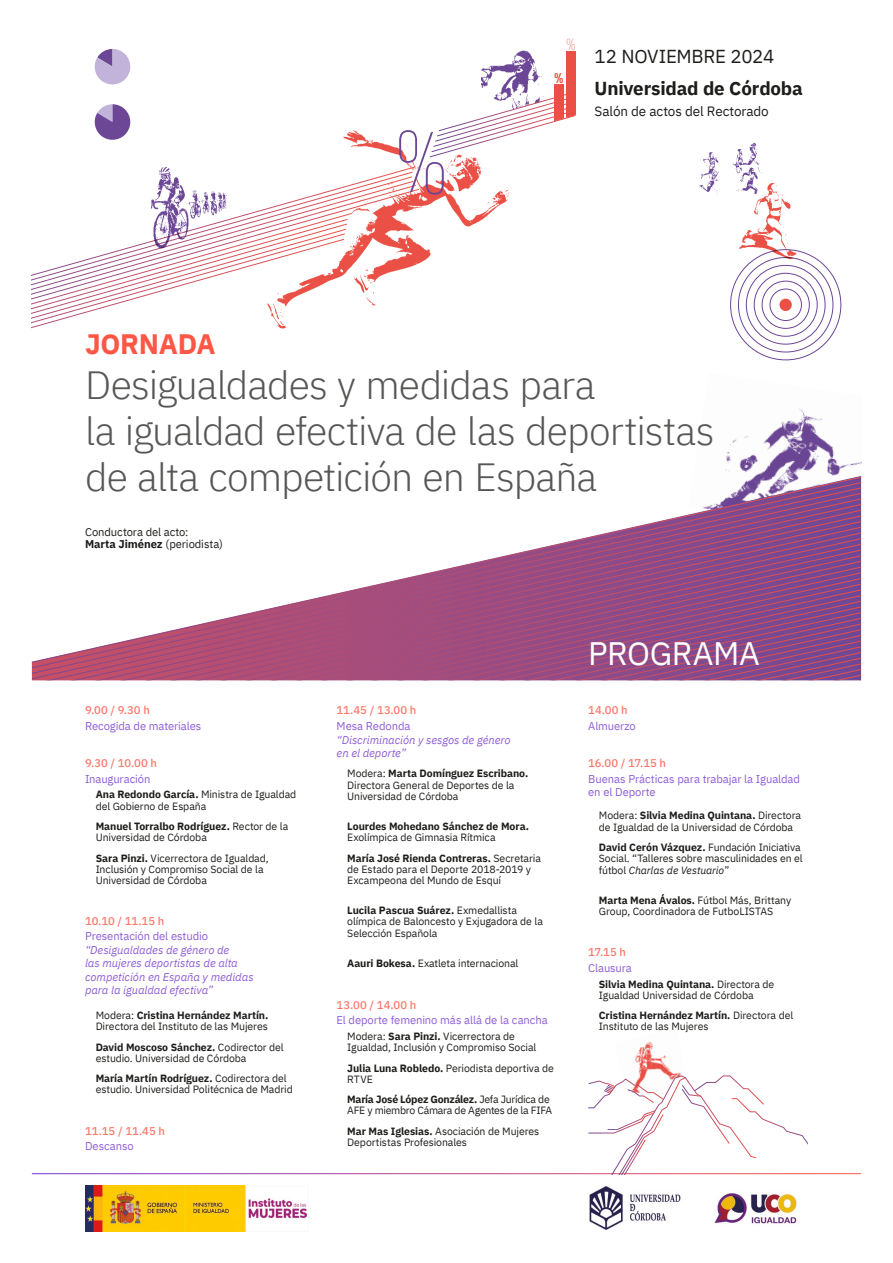
<style>
.page{position:relative;width:893px;height:1263px;background:#fff}
.page>*{position:absolute;margin:0;border:0;box-sizing:border-box;transform-origin:0 0}
._01_titulo_light{font:300 39.3px/45.6px "IBM Plex Sans";letter-spacing:-.025em;color:#575756}
._00_txt{font:32.4px "IBM Plex Sans";letter-spacing:-.01em;color:#fff}
._01_titulo_light-2{font:700 28.05px "IBM Plex Sans";letter-spacing:-.01em;color:#ff5645}
._00_txt-2{font:700 18.75px "IBM Plex Sans";letter-spacing:-.01em;color:#1d1d1b}
._00_txt-3{font:18.75px "IBM Plex Sans";letter-spacing:-.02em;color:#1d1d1b}
.t1{font:extra-condensed 17.02px "Sofia Sans";color:#ea5045}
.t2{font:extra-condensed 15px "Sofia Sans";color:#ea5045}
._00_txt-4{font:13.5px "IBM Plex Sans";letter-spacing:-.01em;color:#1d1d1b}
.QUÉ{font:italic 11.25px/13.5px "IBM Plex Sans";letter-spacing:-.005em;color:#8e5dd6}
.QUÉ-2{font:11.25px/13.5px "IBM Plex Sans";letter-spacing:-.01em;color:#8e5dd6}
.HORA{font:500 11.25px "IBM Plex Sans";letter-spacing:.005em;color:#ff786a}
._00_txt-5{font:11.25px/12.1px "IBM Plex Sans";letter-spacing:-.01em;color:#1d1d1b}
.PONENTES{font:10.5px/11.3px "IBM Plex Sans";letter-spacing:-.01em;color:#1d1d1b}
.PONENTES-2{font:10.5px/11.3px "IBM Plex Sans";letter-spacing:-.03em;color:#1d1d1b}
.PONENTES-3{font:700 10.5px/11.3px "IBM Plex Sans";letter-spacing:-.005em;color:#1d1d1b}
.s1{font-weight:700}
.s2{font-style:normal}
.s3{font-weight:400}
.s4{font-style:italic}
</style>
<div class="page">
<img style="left:725px;top:408px;width:136px;height:68px">
<svg style="left:32px;top:476px;width:829px;height:204px"></svg>
<div style="left:779px;top:299px;width:13px;height:12px;background:#ea5045;border-radius:50%"></div>
<div style="left:754px;top:273px;width:63px;height:63px;border:1px solid #6c4796;border-radius:50%"></div>
<div style="left:762px;top:281px;width:47px;height:48px;border:1px solid #6c4796;border-radius:50%"></div>
<div style="left:770px;top:289px;width:32px;height:32px;border:1px solid #6c4796;border-radius:50%"></div>
<img style="left:343px;top:50px;width:221px;height:213px">
<div style="left:554px;top:85px;width:9px;height:37px;background:#ea5045"></div>
<div style="left:566px;top:51px;width:9px;height:71px;background:#ea5045"></div>
<svg style="left:370px;top:195px;width:50px;height:111px"></svg>
<svg style="left:254px;top:166px;width:162px;height:136px"></svg>
<svg style="left:32px;top:212px;width:321px;height:117px"></svg>
<img style="left:738px;top:194px;width:95px;height:81px">
<svg style="left:94px;top:49px;width:36px;height:35px"></svg>
<svg style="left:94px;top:104px;width:36px;height:36px"></svg>
<img style="left:144px;top:167px;width:98px;height:81px">
<svg style="left:191px;top:214px;width:5px;height:5px"></svg>
<img style="left:699px;top:143px;width:79px;height:51px">
<svg style="left:399px;top:92px;width:177px;height:103px"></svg>
<img style="left:85px;top:1185px;width:224px;height:46px">
<img style="left:714px;top:1193px;width:83px;height:31px">
<img style="left:589px;top:1186px;width:92px;height:44px">
<img style="left:634px;top:1041px;width:48px;height:34px">
<svg style="left:588px;top:1075px;width:220px;height:99px"></svg>
<p class="t1" style="left:566px;top:35px;width:11px">%</p>
<p class="t2" style="left:554px;top:70px;width:11px">%</p>
<p class="_00_txt-3" style="left:595px;top:42px;width:181px">12 NOVIEMBRE 2024</p>
<p class="_00_txt-2" style="left:595px;top:73px;width:210px">Universidad de Córdoba</p>
<p class="_00_txt-4" style="left:595px;top:101px;width:176px">Salón de actos del Rectorado</p>
<p class="_01_titulo_light-2" style="left:85px;top:322px;width:132px">JORNADA</p>
<p class="_01_titulo_light" style="left:85px;top:359px;width:631px">Desigualdades y medidas para<br>la igualdad efectiva de las deportistas de alta competición en España</p>
<p class="_00_txt-5" style="left:85px;top:525px;width:139px">Conductora del acto:<br><span class="s1">Marta Jiménez</span> (periodista)</p>
<p class="HORA" style="left:85px;top:702px;width:66px">9.00 / 9.30 h</p>
<p class="QUÉ-2" style="left:85px;top:718px;width:118px">Recogida de materiales</p>
<p class="HORA" style="left:85px;top:754px;width:73px">9.30 / 10.00 h</p>
<p class="QUÉ-2" style="left:85px;top:771px;width:67px">Inauguración</p>
<p class="PONENTES" style="left:96px;top:788px;width:202px"><span class="s1">Ana Redondo García.</span> Ministra de Igualdad del Gobierno de España</p>
<p class="PONENTES" style="left:96px;top:820px;width:194px"><span class="s1">Manuel Torralbo Rodríguez.</span> Rector de la<br>Universidad de Córdoba</p>
<p class="PONENTES" style="left:96px;top:851px;width:174px"><span class="s1">Sara Pinzi.</span> Vicerrectora de Igualdad,<br>Inclusión y Compromiso Social de la<br>Universidad de Córdoba</p>
<p class="HORA" style="left:85px;top:912px;width:81px">10.10 / 11.15 h</p>
<p class="QUÉ" style="left:85px;top:928px;width:170px"><span class="s2">Presentación del estudio </span>“Desigualdades de género de<br>las mujeres deportistas de alta competición en España y medidas para la igualdad efectiva”</p>
<p class="PONENTES" style="left:96px;top:1009px;width:174px">Modera: <span class="s1">Cristina Hernández Martín.<br></span>Directora del Instituto de las Mujeres</p>
<p class="PONENTES" style="left:96px;top:1040px;width:190px"><span class="s1">David Moscoso Sánchez.</span> Codirector del estudio. Universidad de Córdoba</p>
<p class="PONENTES" style="left:96px;top:1072px;width:199px"><span class="s1">María Martín Rodríguez.</span> Codirectora del estudio. Universidad Politécnica de Madrid</p>
<p class="HORA" style="left:85px;top:1122px;width:81px">11.15 / 11.45 h</p>
<p class="QUÉ-2" style="left:85px;top:1138px;width:50px">Descanso</p>
<p class="HORA" style="left:337px;top:702px;width:81px">11.45 / 13.00 h</p>
<p class="QUÉ" style="left:337px;top:718px;width:176px"><span class="s2">Mesa Redonda<br></span>“Discriminación y sesgos de género en el deporte”</p>
<p class="PONENTES" style="left:347px;top:767px;width:182px">Modera: <span class="s1">Marta Domínguez Escribano.<br></span>Directora General de Deportes de la<br>Universidad de Córdoba</p>
<p class="PONENTES-3" style="left:347px;top:820px;width:183px">Lourdes Mohedano Sánchez de Mora.<br><span class="s3">Exolímpica de Gimnasia Rítmica</span></p>
<p class="PONENTES" style="left:347px;top:851px;width:195px"><span class="s1">María José Rienda Contreras.</span> Secretaria de Estado para el Deporte 2018-2019 y<br>Excampeona del Mundo de Esquí</p>
<p class="PONENTES" style="left:347px;top:904px;width:197px"><span class="s1">Lucila Pascua Suárez.</span> Exmedallista olímpica de Baloncesto y Exjugadora de la<br>Selección Española</p>
<p class="PONENTES" style="left:347px;top:956px;width:173px"><span class="s1">Aauri Bokesa.</span> Exatleta internacional</p>
<p class="HORA" style="left:337px;top:996px;width:81px">13.00 / 14.00 h</p>
<p class="QUÉ-2" style="left:337px;top:1012px;width:213px">El deporte femenino más allá de la cancha</p>
<p class="PONENTES" style="left:347px;top:1030px;width:191px">Modera: <span class="s1">Sara Pinzi.</span> Vicerrectora de<br>Igualdad, Inclusión y Compromiso Social</p>
<p class="PONENTES" style="left:347px;top:1061px;width:208px"><span class="s1">Julia Luna Robledo.</span> Periodista deportiva de<br>RTVE</p>
<p class="PONENTES-2" style="left:347px;top:1093px;width:207px"><span class="s1">María José López González.</span> Jefa Jurídica de<br>AFE y miembro Cámara de Agentes de la FIFA</p>
<p class="PONENTES" style="left:347px;top:1124px;width:194px"><span class="s1">Mar Mas Iglesias.</span> Asociación de Mujeres<br>Deportistas Profesionales</p>
<p class="_00_txt" style="left:588px;top:628px;width:173px">PROGRAMA</p>
<p class="HORA" style="left:588px;top:702px;width:41px">14.00 h</p>
<p class="QUÉ-2" style="left:588px;top:718px;width:49px">Almuerzo</p>
<p class="HORA" style="left:588px;top:754px;width:79px">16.00 / 17.15 h</p>
<p class="QUÉ-2" style="left:588px;top:771px;width:213px">Buenas Prácticas para trabajar la Igualdad en el Deporte</p>
<p class="PONENTES" style="left:599px;top:809px;width:204px">Modera: <span class="s1">Silvia Medina Quintana.</span> Directora de Igualdad de la Universidad de Córdoba</p>
<p class="PONENTES" style="left:599px;top:841px;width:205px"><span class="s1">David Cerón Vázquez.</span> Fundación Iniciativa<br>Social. “Talleres sobre masculinidades en el fútbol <span class="s4">Charlas de Vestuario</span>”</p>
<p class="PONENTES" style="left:599px;top:893px;width:194px"><span class="s1">Marta Mena Ávalos.</span> Fútbol Más, Brittany<br>Group, Coordinadora de FutboLISTAS</p>
<p class="HORA" style="left:588px;top:943px;width:39px">17.15 h</p>
<p class="QUÉ-2" style="left:588px;top:960px;width:45px">Clausura</p>
<p class="PONENTES" style="left:599px;top:977px;width:177px"><span class="s1">Silvia Medina Quintana.</span> Directora de<br>Igualdad Universidad de Córdoba</p>
<p class="PONENTES" style="left:599px;top:1009px;width:196px"><span class="s1">Cristina Hernández Martín.</span> Directora del<br>Instituto de las Mujeres</p>
</div>
